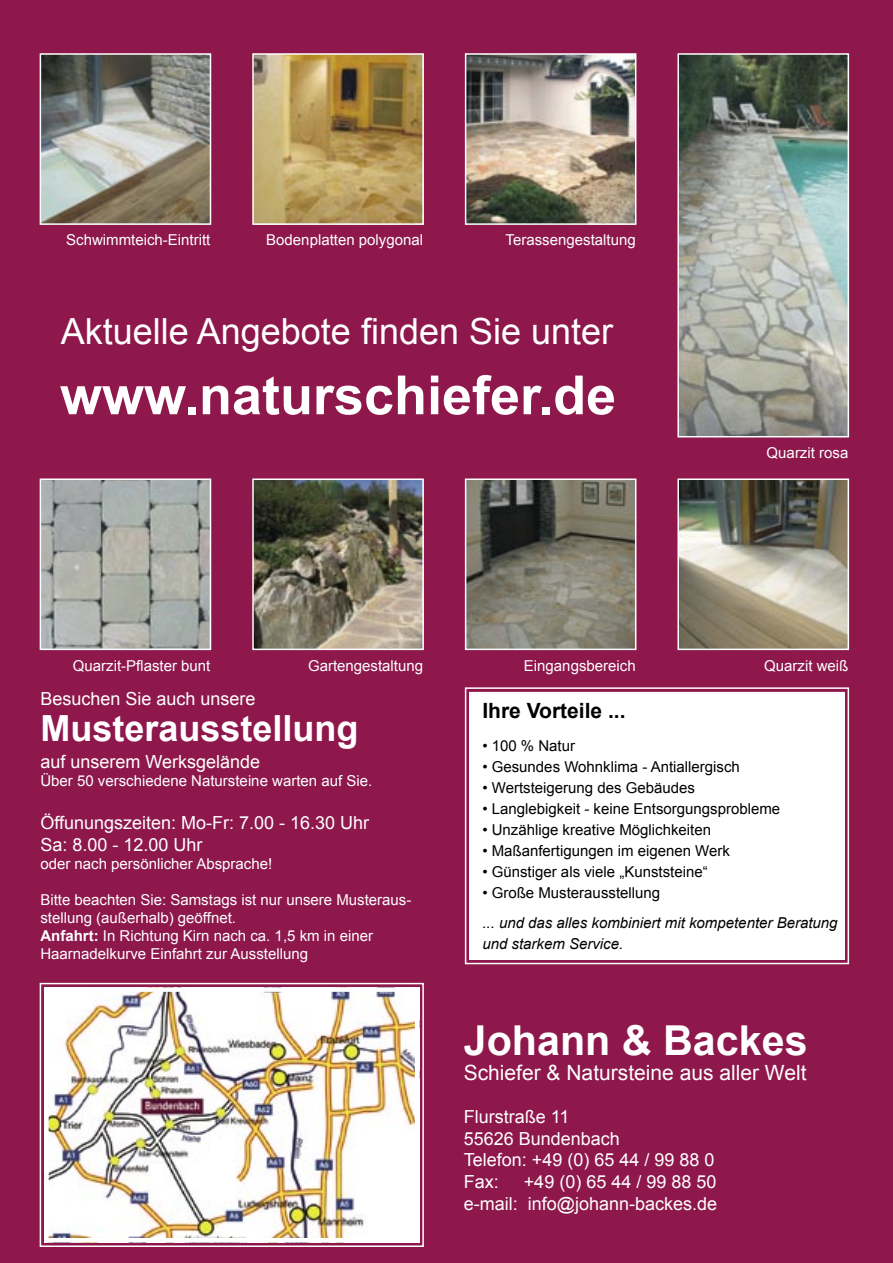
<style>
.page{position:relative;width:893px;height:1263px;background:#8e174c}
.page>*{position:absolute;margin:0;border:0;box-sizing:border-box;transform-origin:0 0}
.t1{font:700 54px "Arial";color:#fff}
.t2{font:700 41.25px "Arial";color:#fff}
.t3{font:36px "Arial";color:#fff}
.t4{font:700 36px "Arial";color:#fff}
.t5{font:21px "Arial";color:#fff}
.t6{font:700 21px "Arial";color:#000}
.t7{font:18px/21.6px "Arial";color:#fff}
.t8{font:15px/18px "Arial";color:#fff}
.t9{font:15px "Arial";color:#000}
.t10{font:italic 15px/21px "Arial";color:#000}
.s1{font-weight:700}
</style>
<div class="page">
<img style="left:43px;top:56px;width:165px;height:166px">
<div style="left:40px;top:53px;width:171px;height:172px;border:2px solid #fff"></div>
<img style="left:255px;top:56px;width:166px;height:166px">
<div style="left:252px;top:53px;width:172px;height:172px;border:2px solid #fff"></div>
<img style="left:468px;top:56px;width:165px;height:166px">
<div style="left:465px;top:53px;width:171px;height:172px;border:2px solid #fff"></div>
<img style="left:680px;top:56px;width:166px;height:378px">
<div style="left:677px;top:53px;width:172px;height:384px;border:2px solid #fff"></div>
<img style="left:255px;top:481px;width:166px;height:166px">
<div style="left:252px;top:478px;width:172px;height:172px;border:2px solid #fff"></div>
<img style="left:468px;top:481px;width:165px;height:166px">
<div style="left:465px;top:478px;width:171px;height:172px;border:2px solid #fff"></div>
<img style="left:680px;top:481px;width:166px;height:166px">
<div style="left:677px;top:478px;width:172px;height:172px;border:2px solid #fff"></div>
<img style="left:43px;top:481px;width:165px;height:166px">
<div style="left:40px;top:478px;width:171px;height:172px;border:2px solid #fff"></div>
<img style="left:39px;top:982px;width:385px;height:265px">
<div style="left:44px;top:987px;width:375px;height:255px;border:4px solid #fff"></div>
<div style="left:464px;top:687px;width:386px;height:278px;background:#fff"></div>
<div style="left:469px;top:692px;width:376px;height:268px;border:4px solid #fff"></div>
<p class="t8" style="left:66px;top:231px;width:146px">Schwimmteich-Eintritt</p>
<p class="t8" style="left:266px;top:231px;width:158px">Bodenplatten polygonal</p>
<p class="t8" style="left:506px;top:231px;width:132px">Terassengestaltung</p>
<p class="t3" style="left:61px;top:311px;width:554px">Aktuelle Angebote finden Sie unter</p>
<p class="t1" style="left:60px;top:365px;width:558px">www.naturschiefer.de</p>
<p class="t8" style="left:767px;top:444px;width:83px">Quarzit rosa</p>
<p class="t8" style="left:73px;top:656px;width:139px">Quarzit-Pflaster bunt</p>
<p class="t8" style="left:308px;top:656px;width:117px">Gartengestaltung</p>
<p class="t8" style="left:524px;top:656px;width:113px">Eingangsbereich</p>
<p class="t8" style="left:764px;top:656px;width:86px">Quarzit weiß</p>
<p class="t7" style="left:40px;top:688px;width:217px">Besuchen Sie auch unsere</p>
<p class="t4" style="left:40px;top:708px;width:320px">Musterausstellung</p>
<p class="t7" style="left:40px;top:751px;width:221px">auf unserem Werksgelände</p>
<p class="t8" style="left:40px;top:772px;width:333px">Über 50 verschiedene Natursteine warten auf Sie.</p>
<p class="t7" style="left:40px;top:812px;width:330px">Öffunungszeiten: Mo-Fr: 7.00 - 16.30 Uhr</p>
<p class="t7" style="left:40px;top:834px;width:164px">Sa: 8.00 - 12.00 Uhr</p>
<p class="t8" style="left:40px;top:854px;width:233px">oder nach persönlicher Absprache!</p>
<p class="t8" style="left:40px;top:890px;width:373px">Bitte beachten Sie: Samstags ist nur unsere Musteraus&shy;stellung (außerhalb) geöffnet.</p>
<p class="t8" style="left:40px;top:926px;width:334px"><span class="s1">Anfahrt:</span> In Richtung Kirn nach ca. 1,5 km in einer</p>
<p class="t8" style="left:40px;top:944px;width:269px">Haarnadelkurve Einfahrt zur Ausstellung</p>
<p class="t6" style="left:482px;top:699px;width:145px">Ihre Vorteile ...</p>
<p class="t9" style="left:482px;top:737px;width:94px">• 100 % Natur</p>
<p class="t9" style="left:482px;top:758px;width:259px">• Gesundes Wohnklima - Antiallergisch</p>
<p class="t9" style="left:482px;top:779px;width:214px">• Wertsteigerung des Gebäudes</p>
<p class="t9" style="left:482px;top:800px;width:299px">• Langlebigkeit - keine Entsorgungsprobleme</p>
<p class="t9" style="left:482px;top:821px;width:230px">• Unzählige kreative Möglichkeiten</p>
<p class="t9" style="left:482px;top:842px;width:249px">• Maßanfertigungen im eigenen Werk</p>
<p class="t9" style="left:482px;top:863px;width:227px">• Günstiger als viele „Kunststeine“</p>
<p class="t9" style="left:482px;top:884px;width:179px">• Große Musterausstellung</p>
<p class="t10" style="left:482px;top:912px;width:357px">... und das alles kombiniert mit kompetenter Beratung und starkem Service.</p>
<p class="t2" style="left:464px;top:1017px;width:345px">Johann &amp; Backes</p>
<p class="t5" style="left:464px;top:1061px;width:344px">Schiefer &amp; Natursteine aus aller Welt</p>
<p class="t7" style="left:464px;top:1106px;width:107px">Flurstraße 11</p>
<p class="t7" style="left:464px;top:1127px;width:158px">55626 Bundenbach</p>
<p class="t7" style="left:464px;top:1149px;width:252px">Telefon: +49 (0) 65 44 / 99 88 0<br>Fax:</p>
<p class="t7" style="left:524px;top:1171px;width:194px">+49 (0) 65 44 / 99 88 50</p>
<p class="t7" style="left:464px;top:1192px;width:255px">e-mail: info@johann-backes.de</p>
</div>
